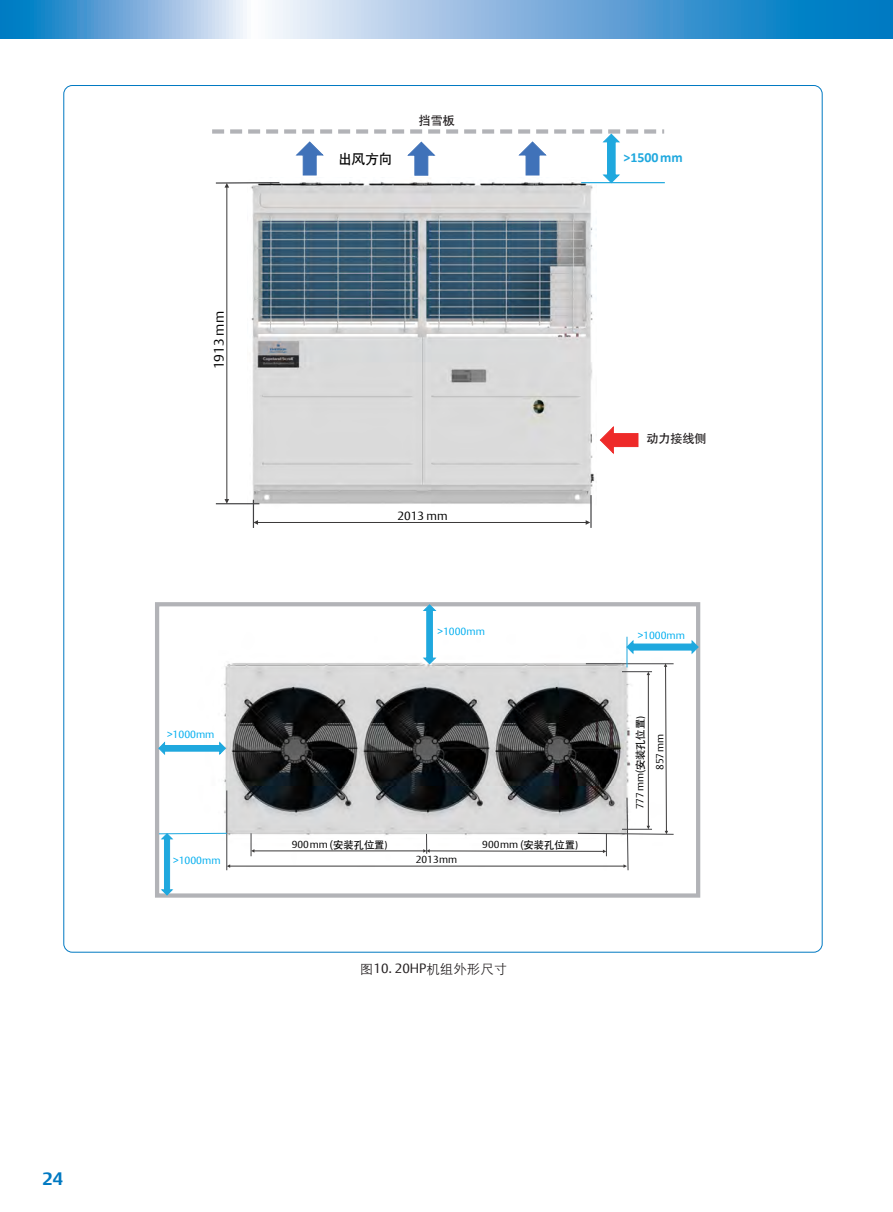
<style>
.page{position:relative;width:893px;height:1212px;background:#fff}
.page>*{position:absolute;margin:0;border:0;box-sizing:border-box;transform-origin:0 0}
.t1{font:700 18px "DTL Argo T";color:#0079c2}
.t2{font:700 13.95px "Calibri";color:#1fa8de}
.t3{font:13.95px "DTL Argo T Light";color:#030303}
.t4{font:13.5px "H Yg 2 gj";color:#231f20}
.t5{font:13.5px "H Yb 1 gj";color:#030303}
.t6{font:12px "H Yb 1 gj";color:#231f20}
.t7{font:12px "DTL Argo T Light";color:#030303}
.t8{font:10.5px "DTL Argo T Light";color:#00aeef}
.t9{font:10.35px "DTL Argo T Light";color:#030303}
.s1{font-family:"H Yb 1 gj"}
.s2{font-family:"Calibri"}
.s3{font-family:"DTL Argo T Light"}
</style>
<div class="page">
<img style="left:224px;top:663px;width:199px;height:205px">
<svg style="left:0;top:0;width:893px;height:38px;background:#70addb"></svg>
<div style="left:155px;top:602px;width:545px;height:296px;border:4px solid #b2b3b7"></div>
<svg style="left:158px;top:741px;width:68px;height:14px"></svg>
<hr style="left:226px;top:790px;width:1px;height:80px;background:#414143">
<hr style="left:230px;top:866px;width:394px;height:1px;background:#3b3939">
<hr style="left:254px;top:850px;width:170px;height:1px;background:#3b3939">
<svg style="left:158px;top:832px;width:72px;height:64px"></svg>
<svg style="left:251px;top:833px;width:3px;height:23px"></svg>
<svg style="left:423px;top:604px;width:276px;height:267px"></svg>
<img style="left:247px;top:188px;width:350px;height:320px">
<svg style="left:599px;top:426px;width:40px;height:28px"></svg>
<hr style="left:581px;top:182px;width:84px;height:1px;background:#1fa8de">
<hr style="left:216px;top:503px;width:43px;height:1px;background:#414143">
<hr style="left:226px;top:187px;width:1px;height:313px;background:#3b3939">
<svg style="left:225px;top:499px;width:4px;height:5px"></svg>
<svg style="left:212px;top:129px;width:452px;height:59px"></svg>
<hr style="left:590px;top:495px;width:2px;height:33px;background:#414143">
<hr style="left:257px;top:522px;width:329px;height:1px;background:#3b3939">
<svg style="left:253px;top:500px;width:5px;height:28px"></svg>
<svg style="left:586px;top:520px;width:4px;height:5px"></svg>
<h1 class="t1" style="left:43px;top:1168px;width:22px">24</h1>
<h2 class="t3" style="left:211px;top:369px;width:60px;rotate:-90deg">1913 mm</h2>
<p class="t8" style="left:167px;top:728px;width:49px">&gt;1000mm</p>
<p class="t8" style="left:173px;top:854px;width:49px">&gt;1000mm</p>
<h3 class="t5" style="left:338px;top:152px;width:56px">出风方向</h3>
<p class="t6" style="left:419px;top:115px;width:37px">挡雪板</p>
<p class="t7" style="left:397px;top:508px;width:52px">2013 mm</p>
<h2 class="t2" style="left:623px;top:147px;width:61px">&gt;1500 mm</h2>
<p class="t6" style="left:646px;top:432px;width:61px">动力接线侧</p>
<p class="t8" style="left:437px;top:625px;width:49px">&gt;1000mm</p>
<p class="t8" style="left:638px;top:629px;width:49px">&gt;1000mm</p>
<p class="t9" style="left:292px;top:838px;width:97px">900 mm (<span class="s1">安装孔位置</span><span class="s2">)</span></p>
<p class="t9" style="left:482px;top:838px;width:97px">900 mm (<span class="s1">安装孔位置</span><span class="s2">)</span></p>
<p class="t9" style="left:416px;top:853px;width:43px">2013 mm</p>
<h3 class="t4" style="left:360px;top:962px;width:149px">图<span class="s3">10. 20HP</span>机组外形尺寸</h3>
<p class="t9" style="left:634px;top:809px;width:95px;rotate:-90deg">777 mm(<span class="s1">安装孔位置</span><span class="s2">)</span></p>
<p class="t9" style="left:654px;top:770px;width:38px;rotate:-90deg">857 mm</p>
</div>
